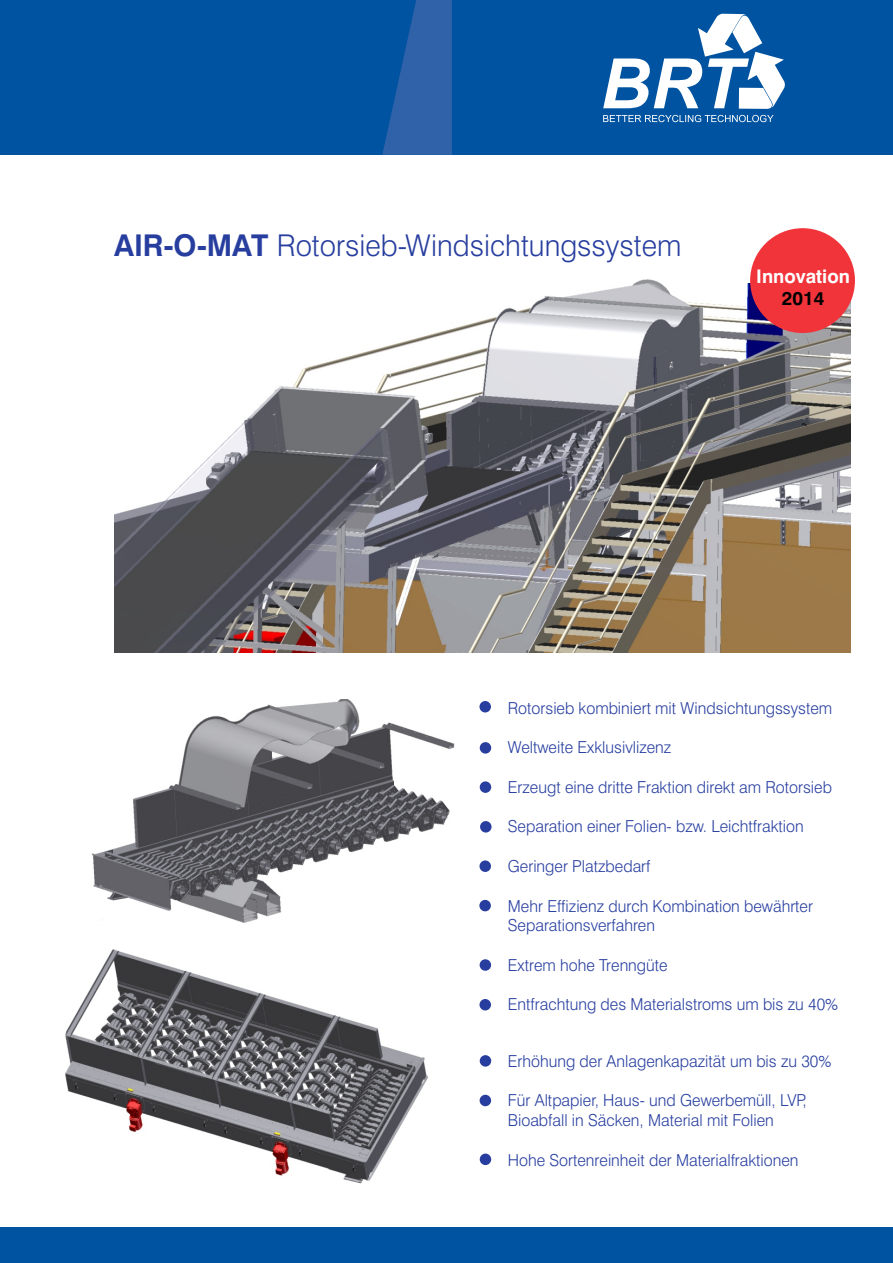
<style>
.page{position:relative;width:893px;height:1263px;background:#fff}
.page>*{position:absolute;margin:0;border:0;box-sizing:border-box;transform-origin:0 0}
.t1{font:300 30px "Swiss 721 BT";color:#273e9f}
.t2{font:700 18.75px "Swiss 721 BT";color:#fff}
.t3{font:700 18.75px "Swiss 721 BT";color:#000}
.t4{font:300 16.5px/19.8px "Swiss 721 BT";color:#273e9f}
.s1{font-weight:700}
</style>
<div class="page">
<img style="left:65px;top:949px;width:421px;height:235px">
<img style="left:115px;top:279px;width:735px;height:374px">
<div style="left:479px;top:701px;width:12px;height:11px;background:#273e9f;border-radius:50%"></div>
<div style="left:480px;top:781px;width:11px;height:12px;background:#273e9f;border-radius:50%"></div>
<div style="left:479px;top:900px;width:12px;height:11px;background:#273e9f;border-radius:50%"></div>
<div style="left:479px;top:999px;width:12px;height:11px;background:#273e9f;border-radius:50%"></div>
<div style="left:480px;top:742px;width:11px;height:12px;background:#273e9f;border-radius:50%"></div>
<div style="left:480px;top:821px;width:12px;height:11px;background:#273e9f;border-radius:50%"></div>
<div style="left:479px;top:860px;width:12px;height:12px;background:#273e9f;border-radius:50%"></div>
<div style="left:480px;top:1095px;width:11px;height:11px;background:#273e9f;border-radius:50%"></div>
<div style="left:480px;top:1153px;width:11px;height:12px;background:#273e9f;border-radius:50%"></div>
<div style="left:480px;top:959px;width:11px;height:12px;background:#273e9f;border-radius:50%"></div>
<div style="left:480px;top:1055px;width:11px;height:11px;background:#273e9f;border-radius:50%"></div>
<img style="left:91px;top:700px;width:364px;height:223px">
<div style="left:743px;top:276px;width:9px;height:6px;background:#fff"></div>
<div style="left:750px;top:228px;width:105px;height:105px;background:#f1333a;border-radius:50%"></div>
<div style="left:0;top:1227px;width:893px;height:36px;background:#0053a0"></div>
<div style="left:0;top:0;width:893px;height:155px;background:#0053a0"></div>
<svg style="left:382px;top:0;width:70px;height:155px"></svg>
<svg style="left:603px;top:14px;width:182px;height:108px"></svg>
<h1 class="t1" style="left:114px;top:233px;width:569px"><span class="s1">AIR-O-MAT</span> Rotorsieb-Windsichtungssystem</h1>
<p class="t2" style="left:756px;top:268px;width:95px">Innovation</p>
<p class="t3" style="left:782px;top:291px;width:44px">2014</p>
<p class="t4" style="left:508px;top:699px;width:326px">Rotorsieb kombiniert mit Windsichtungssystem</p>
<p class="t4" style="left:508px;top:739px;width:165px">Weltweite Exklusivlizenz</p>
<p class="t4" style="left:508px;top:779px;width:326px">Erzeugt eine dritte Fraktion direkt am Rotorsieb</p>
<p class="t4" style="left:508px;top:818px;width:297px">Separation einer Folien- bzw. Leichtfraktion</p>
<p class="t4" style="left:508px;top:858px;width:144px">Geringer Platzbedarf</p>
<p class="t4" style="left:508px;top:897px;width:307px">Mehr Effizienz durch Kombination bewährter<br>Separationsverfahren</p>
<p class="t4" style="left:508px;top:957px;width:161px">Extrem hohe Trenngüte</p>
<p class="t4" style="left:508px;top:996px;width:332px">Entfrachtung des Materialstroms um bis zu 40%</p>
<p class="t4" style="left:508px;top:1052px;width:325px">Erhöhung der Anlagenkapazität um bis zu 30%</p>
<p class="t4" style="left:508px;top:1092px;width:300px">Für Altpapier, Haus- und Gewerbemüll, LVP,<br>Bioabfall in Säcken, Material mit Folien</p>
<p class="t4" style="left:508px;top:1151px;width:292px">Hohe Sortenreinheit der Materialfraktionen</p>
</div>
